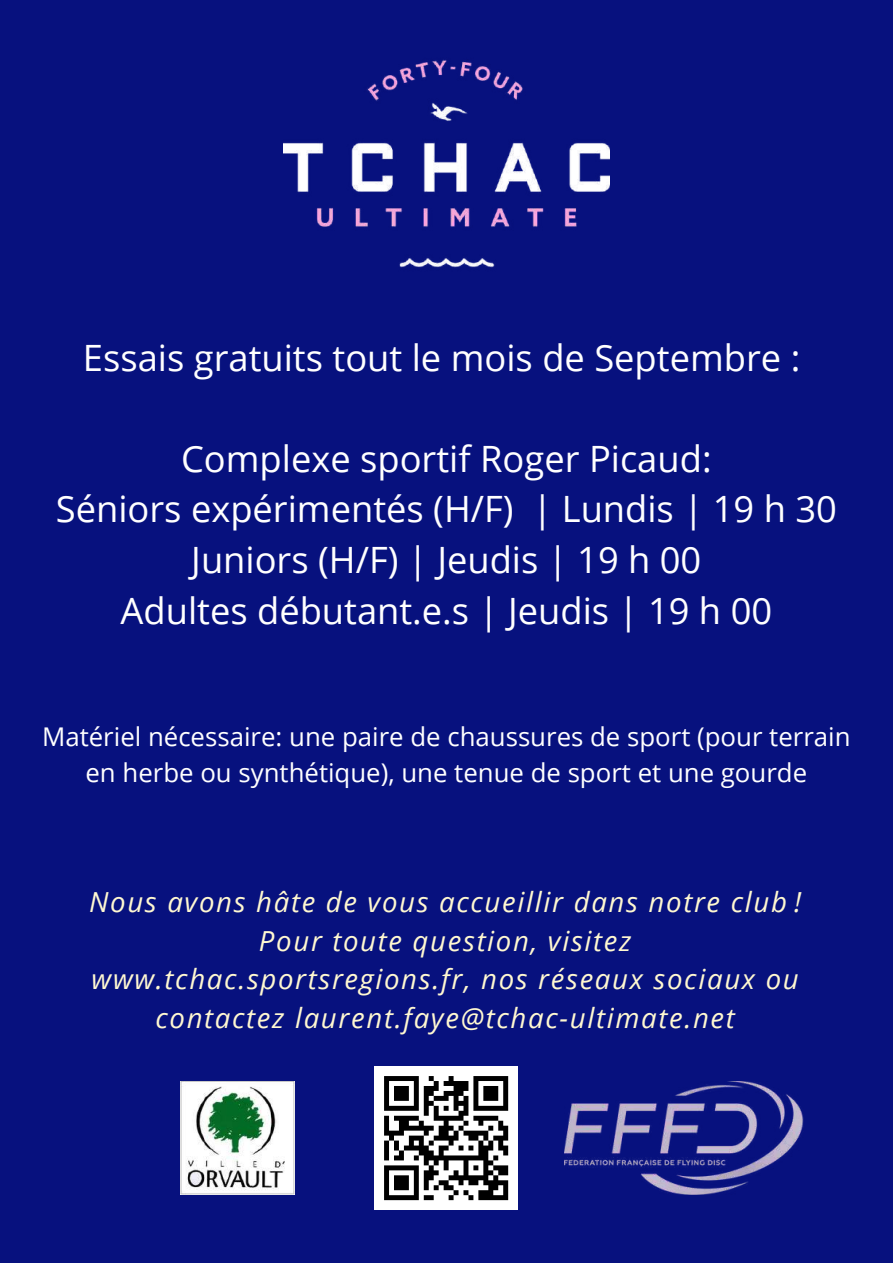
<style>
.page{position:relative;width:893px;height:1264px;background:#fff}
.page>*{position:absolute;margin:0;border:0;box-sizing:border-box;transform-origin:0 0}
.t1{font:36.3px/50.6px "Open Sans";color:#fff;text-align:center}
.t2{font:italic 27.6px/38.5px "Open Sans";letter-spacing:.06em;color:#fff8d1;text-align:center}
.t3{font:25.8px/36px "Open Sans";color:#fff;text-align:center}
</style>
<div class="page">
<div style="left:0;top:0;width:892px;height:1262px;background:#07117e"></div>
<img style="left:283px;top:60px;width:326px;height:208px">
<div style="left:374px;top:1066px;width:144px;height:143px;background:#fff"></div>
<svg style="left:384px;top:1076px;width:124px;height:124px"></svg>
<div style="left:478px;top:1195px;width:30px;height:5px;background:#000"></div>
<img style="left:564px;top:1081px;width:239px;height:113px">
<img style="left:181px;top:1081px;width:113px;height:113px">
<p class="t1" style="left:83px;top:331px;width:718px">Essais gratuits tout le mois de Septembre :</p>
<p class="t1" style="left:56px;top:432px;width:782px">Complexe sportif Roger Picaud:<br>Séniors expérimentés (H/F) | Lundis | 19 h 30<br>Juniors (H/F) | Jeudis | 19 h 00<br>Adultes débutant.e.s | Jeudis | 19 h 00</p>
<p class="t3" style="left:42px;top:718px;width:810px">Matériel nécessaire: une paire de chaussures de sport (pour terrain en herbe ou synthétique), une tenue de sport et une gourde</p>
<p class="t2" style="left:89px;top:882px;width:713px">Nous avons hâte de vous accueillir dans notre club !<br>Pour toute question, visitez www.tchac.sportsregions.fr, nos réseaux sociaux ou contactez laurent.faye@tchac-ultimate.net</p>
</div>
